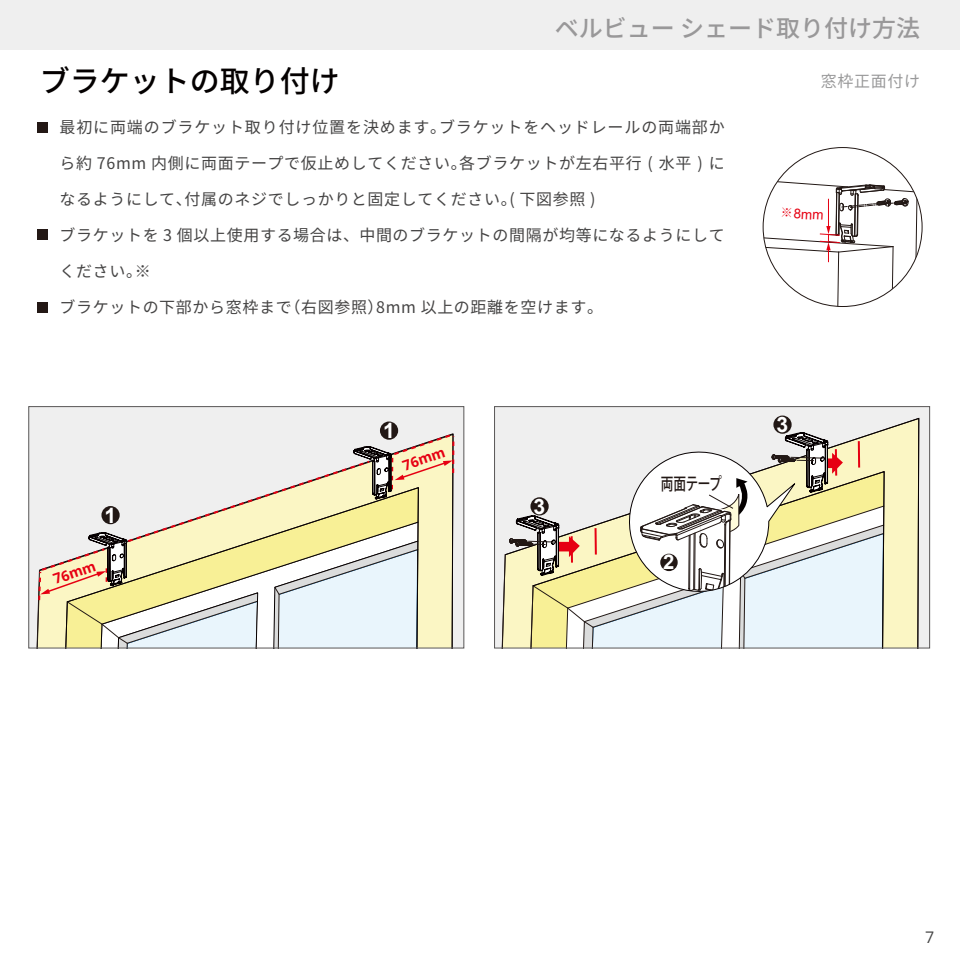
<style>
.page{position:relative;width:960px;height:960px;background:#fff}
.page>*{position:absolute;margin:0;border:0;box-sizing:border-box;transform-origin:0 0}
.t1{font:500 30px "Noto Sans CJ Kjp";color:#040000}
.t2{font:500 24px "Noto Sans CJ Kjp";color:#999899}
.t3{font:700 21.2px "Arial";color:#fff}
.t4{font:700 20.3px "Arial";color:#fff}
.t5{font:500 17.1px "Koz Go Pr 6 N";letter-spacing:-.045em;color:#221815;scale:.74 1}
.t6{font:16px "Noto Sans CJ Kjp";letter-spacing:.04em;color:#454444}
.t7{font:16px "Noto Sans CJ Kjp";letter-spacing:.04em;color:#99999a}
.t8{font:16px "Open Sans";color:#444}
.t9{font:700 14.2px "Open Sans";color:#e60012}
.t10{font:13.5px "Arial";color:#e60012}
.s1{font-family:"Adobe Ming Std";font-weight:300}
</style>
<div class="page">
<div style="left:0;top:0;width:960px;height:50px;background:#efefef"></div>
<div style="left:37px;top:122px;width:11px;height:11px;background:#231815"></div>
<div style="left:37px;top:229px;width:11px;height:11px;background:#231815"></div>
<div style="left:29px;top:407px;width:435px;height:241px;background:#efefef"></div>
<svg style="left:36px;top:302px;width:418px;height:344px"></svg>
<div style="left:101px;top:506px;width:19px;height:18px;background:#221815;border-radius:50%"></div>
<div style="left:380px;top:422px;width:18px;height:18px;background:#221815;border-radius:50%"></div>
<div style="left:28px;top:406px;width:436px;height:242px;border:1px solid #595757"></div>
<div style="left:495px;top:407px;width:435px;height:241px;background:#efefef"></div>
<svg style="left:885px;top:417px;width:35px;height:229px;background:#efeabd"></svg>
<svg style="left:501px;top:415px;width:384px;height:231px"></svg>
<div style="left:494px;top:406px;width:436px;height:242px;border:1px solid #595757"></div>
<svg style="left:763px;top:181px;width:155px;height:126px"></svg>
<h1 class="t1" style="left:40px;top:64px;width:301px">ブラケットの取り付け</h1>
<h2 class="t2" style="left:555px;top:15px;width:367px">ベルビュー シェード取り付け方法</h2>
<p class="t7" style="left:821px;top:72px;width:101px">窓枠正面付け</p>
<p class="t6" style="left:59px;top:119px;width:667px">最初に両端のブラケット取り付け位置を決めます。ブラケットをヘッドレールの両端部か</p>
<p class="t6" style="left:59px;top:155px;width:667px">ら約 76mm 内側に両面テープで仮止めしてください。各ブラケットが左右平行 ( 水平 ) に</p>
<p class="t6" style="left:59px;top:191px;width:537px">なるようにして、付属のネジでしっかりと固定してください。( 下図参照 )</p>
<p class="t6" style="left:59px;top:227px;width:667px">ブラケットを 3 個以上使用する場合は、中間のブラケットの間隔が均等になるようにして</p>
<p class="t6" style="left:59px;top:263px;width:93px">ください。※</p>
<p class="t6" style="left:59px;top:299px;width:545px">ブラケットの下部から窓枠まで（右図参照）8mm 以上の距離を空けます。</p>
<p class="t10" style="left:781px;top:204px;width:45px;rotate:3deg"><span class="s1">※</span>8mm</p>
<h3 class="t3" style="left:383px;top:417px;width:13px">1</h3>
<h3 class="t3" style="left:777px;top:411px;width:13px">3</h3>
<h3 class="t3" style="left:105px;top:501px;width:13px">1</h3>
<p class="t9" style="left:50px;top:570px;width:46px;rotate:-19deg">76mm</p>
<p class="t9" style="left:400px;top:456px;width:46px;rotate:-19deg">76mm</p>
<h3 class="t3" style="left:534px;top:492px;width:13px">3</h3>
<p class="t5" style="left:661px;top:474px;width:84px">両面テープ</p>
<p class="t4" style="left:663px;top:549px;width:13px">2</p>
<p class="t8" style="left:925px;top:926px;width:11px">7</p>
</div>
